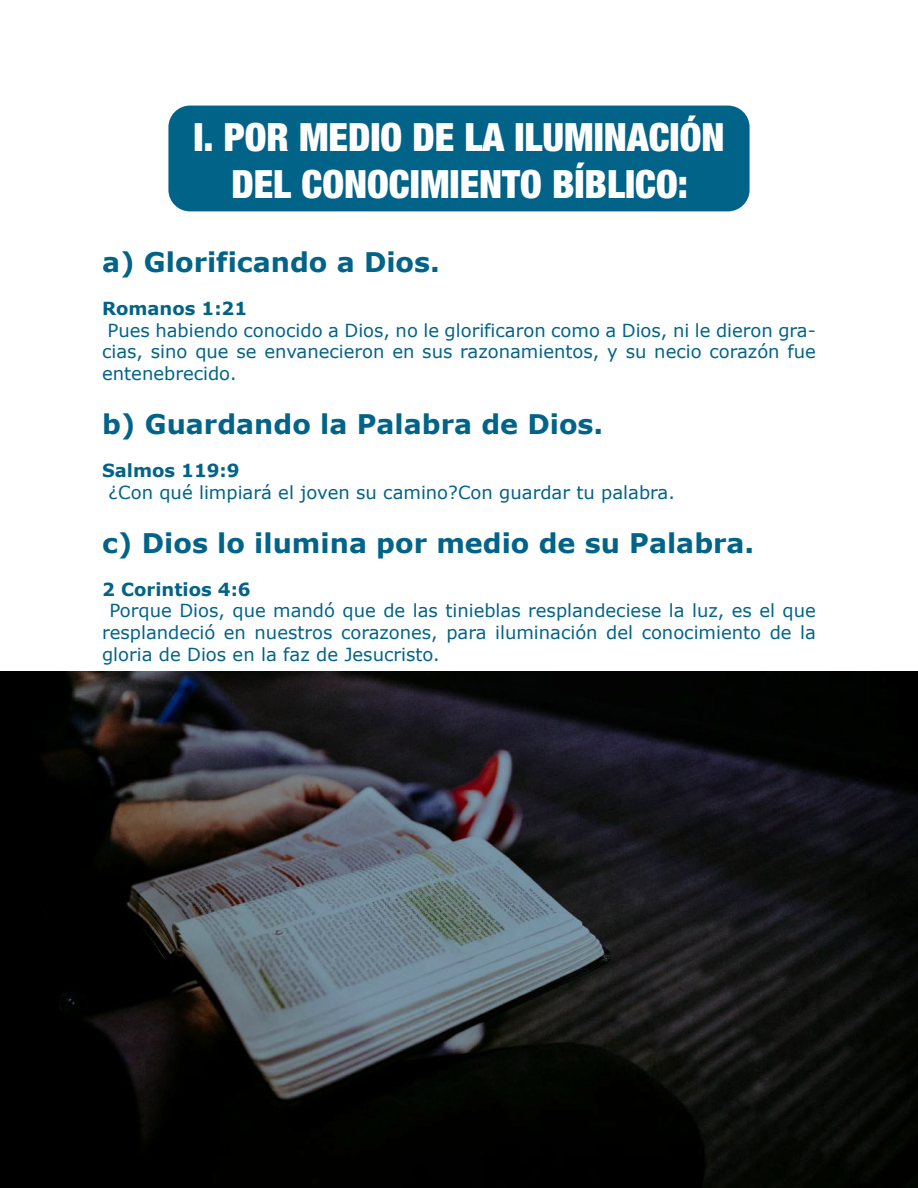
<style>
.page{position:relative;width:918px;height:1188px;background:#fff}
.page>*{position:absolute;margin:0;border:0;box-sizing:border-box;transform-origin:0 0}
.t1{font:900 condensed 39px/46.8px "Helvetica Neue";color:#fff;text-align:center}
.t2{font:700 27px "Verdana";color:#026388}
.t3{font:18px/21.6px "Verdana";color:#026388;text-align:justify}
.t4{font:700 18px "Verdana";color:#026388}
</style>
<div class="page">
<div style="left:168px;top:106px;width:582px;height:105px;background:#026388;border-radius:22px"></div>
<svg style="left:0;top:671px;width:918px;height:517px;background:#1f2123"></svg>
<h1 class="t1" style="left:193px;top:113px;width:533px">I. POR MEDIO DE LA ILUMINACIÓN<br>DEL CONOCIMIENTO BÍBLICO:</h1>
<h2 class="t2" style="left:102px;top:243px;width:339px">a) Glorificando a Dios.</h2>
<p class="t4" style="left:102px;top:296px;width:147px">Romanos 1:21</p>
<p class="t3" style="left:102px;top:319px;width:715px;text-indent:6px">Pues habiendo conocido a Dios, no le glorificaron como a Dios, ni le dieron gra&shy;cias, sino que se envanecieron en sus razonamientos, y su necio corazón fue entenebrecido.</p>
<h2 class="t2" style="left:102px;top:405px;width:503px">b) Guardando la Palabra de Dios.</h2>
<p class="t4" style="left:102px;top:458px;width:139px">Salmos 119:9</p>
<p class="t3" style="left:108px;top:481px;width:568px">¿Con qué limpiará el joven su camino?Con guardar tu palabra.</p>
<h2 class="t2" style="left:102px;top:524px;width:654px">c) Dios lo ilumina por medio de su Palabra.</h2>
<p class="t4" style="left:102px;top:576px;width:150px">2 Corintios 4:6</p>
<p class="t3" style="left:102px;top:600px;width:715px;text-indent:7px">Porque Dios, que mandó que de las tinieblas resplandeciese la luz, es el que resplandeció en nuestros corazones, para iluminación del conocimiento de la gloria de Dios en la faz de Jesucristo.</p>
</div>
